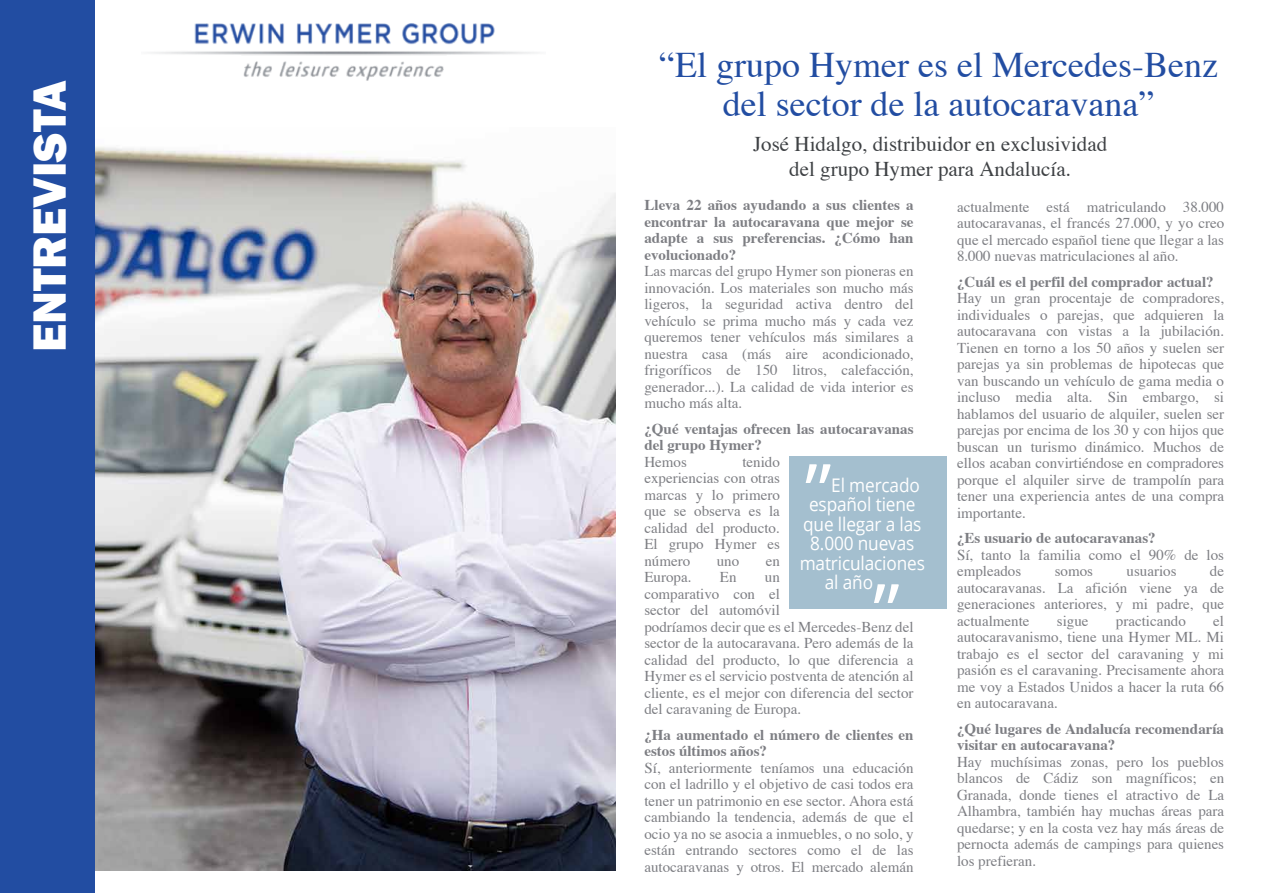
<style>
.page{position:relative;width:1263px;height:893px;background:#fff}
.page>*{position:absolute;margin:0;border:0;box-sizing:border-box;transform-origin:0 0}
.t1{font:76.5px "Open Sans";color:#fff}
.t2{font:800 48px "Franklin Gothic";color:#fff}
.t3{font:36px/39px "Times";color:#224da2;text-align:center}
.t4{font:21px/25.5px "Times";color:#3e4144;text-align:center}
.t5{font:18.75px "Open Sans";letter-spacing:-.01em;color:#fff;scale:.92 1}
.t6{font:15px/16.5px "Times";color:#7d7e83;text-align:justify}
.t7{font:700 15px/16.5px "Times";color:#7d7e83}
</style>
<div class="page">
<img style="left:94px;top:127px;width:521px;height:743px">
<img style="left:151px;top:23px;width:387px;height:58px">
<div style="left:0;top:0;width:94px;height:893px;background:#224da2"></div>
<div style="left:789px;top:456px;width:157px;height:152px;background:#a4bfcf"></div>
<h2 class="t2" style="left:19px;top:352px;width:273px;rotate:-90deg">ENTREVISTA</h2>
<h3 class="t3" style="left:659px;top:47px;width:560px">“El grupo Hymer es el Mercedes-Benz del sector de la autocaravana”</h3>
<h3 class="t4" style="left:753px;top:132px;width:356px">José Hidalgo, distribuidor en exclusividad del grupo Hymer para Andalucía.</h3>
<p class="t7" style="left:644px;top:198px;width:271px;text-align:justify">Lleva 22 años ayudando a sus clientes a encontrar la autocaravana que mejor se adapte a sus preferencias. ¿Cómo han evolucionado?</p>
<p class="t6" style="left:644px;top:264px;width:271px">Las marcas del grupo Hymer son pioneras en innovación. Los materiales son mucho más ligeros, la seguridad activa dentro del vehículo se prima mucho más y cada vez queremos tener vehículos más similares a nuestra casa (más aire acondicionado, frigoríficos de 150 litros, calefacción, generador...). La calidad de vida interior es mucho más alta.</p>
<p class="t7" style="left:644px;top:421px;width:271px">¿Qué ventajas ofrecen las autocaravanas del grupo Hymer?</p>
<p class="t6" style="left:644px;top:454px;width:44px">Hemos</p>
<p class="t6" style="left:644px;top:454px;width:137px;text-indent:98px">tenido experiencias con otras marcas y lo primero que se observa es la calidad del producto.<br>El grupo Hymer es número</p>
<h1 class="t1" style="left:805px;top:439px;width:28px">”</h1>
<p class="t5" style="left:831px;top:472px;width:98px">El mercado</p>
<p class="t5" style="left:809px;top:492px;width:117px">español tiene</p>
<p class="t5" style="left:803px;top:511px;width:130px">que llegar a las</p>
<p class="t5" style="left:810px;top:531px;width:115px">8.000 nuevas</p>
<p class="t5" style="left:800px;top:550px;width:138px">matriculaciones</p>
<p class="t5" style="left:825px;top:570px;width:54px">al año</p>
<p class="t6" style="left:717px;top:553px;width:24px">uno</p>
<p class="t6" style="left:766px;top:553px;width:16px">en</p>
<p class="t6" style="left:644px;top:570px;width:49px">Europa.</p>
<p class="t6" style="left:720px;top:570px;width:18px">En</p>
<p class="t6" style="left:644px;top:570px;width:271px;text-align:left;text-indent:120px">un<br>comparativo con el<br>sector del automóvil<br>podríamos decir que es el Mercedes-Benz del sector de la autocaravana. Pero además de la calidad del producto, lo que diferencia a<br>Hymer es el servicio postventa de atención al cliente, es el mejor con diferencia del sector del caravaning de Europa.</p>
<p class="t7" style="left:644px;top:727px;width:271px">¿Ha aumentado el número de clientes en estos últimos años?</p>
<p class="t6" style="left:644px;top:760px;width:271px">Sí, anteriormente teníamos una educación con el ladrillo y el objetivo de casi todos era tener un patrimonio en ese sector. Ahora está cambiando la tendencia, además de que el ocio ya no se asocia a inmuebles, o no solo, y están entrando sectores como el de las autocaravanas y otros. El mercado alemán</p>
<h1 class="t1" style="left:873px;top:559px;width:28px">”</h1>
<p class="t6" style="left:957px;top:199px;width:269px">actualmente está matriculando 38.000 autocaravanas, el francés 27.000, y yo creo que el mercado español tiene que llegar a las 8.000 nuevas matriculaciones al año.</p>
<p class="t7" style="left:957px;top:274px;width:258px">¿Cuál es el perfil del comprador actual?</p>
<p class="t6" style="left:957px;top:291px;width:269px">Hay un gran procentaje de compradores, individuales o parejas, que adquieren la autocaravana con vistas a la jubilación.<br>Tienen en torno a los 50 años y suelen ser parejas ya sin problemas de hipotecas que van buscando un vehículo de gama media o incluso media alta. Sin embargo, si hablamos del usuario de alquiler, suelen ser parejas por encima de los 30 y con hijos que buscan un turismo dinámico. Muchos de ellos acaban convirtiéndose en compradores porque el alquiler sirve de trampolín para tener una experiencia antes de una compra importante.</p>
<p class="t7" style="left:957px;top:531px;width:200px">¿Es usuario de autocaravanas?</p>
<p class="t6" style="left:957px;top:547px;width:269px">Sí, tanto la familia como el 90% de los empleados</p>
<p class="t6" style="left:957px;top:564px;width:269px;text-indent:253px">de autocaravanas. La afición viene ya de generaciones anteriores, y mi padre, que actualmente</p>
<p class="t6" style="left:1055px;top:564px;width:40px">somos</p>
<p class="t6" style="left:1126px;top:564px;width:51px">usuarios</p>
<p class="t6" style="left:957px;top:613px;width:269px;text-indent:256px">el autocaravanismo, tiene una Hymer ML. Mi trabajo es el sector del caravaning y mi pasión es el caravaning. Precisamente ahora me voy a Estados Unidos a hacer la ruta 66 en autocaravana.</p>
<p class="t7" style="left:957px;top:721px;width:269px">¿Qué lugares de Andalucía recomendaría visitar en autocaravana?</p>
<p class="t6" style="left:957px;top:754px;width:269px">Hay muchísimas zonas, pero los pueblos blancos de Cádiz son magníficos; en Granada, donde tienes el atractivo de La Alhambra, también hay muchas áreas para quedarse; y en la costa vez hay más áreas de pernocta además de campings para quienes los prefieran.</p>
<p class="t6" style="left:1057px;top:613px;width:33px">sigue</p>
<p class="t6" style="left:1116px;top:613px;width:71px">practicando</p>
</div>
